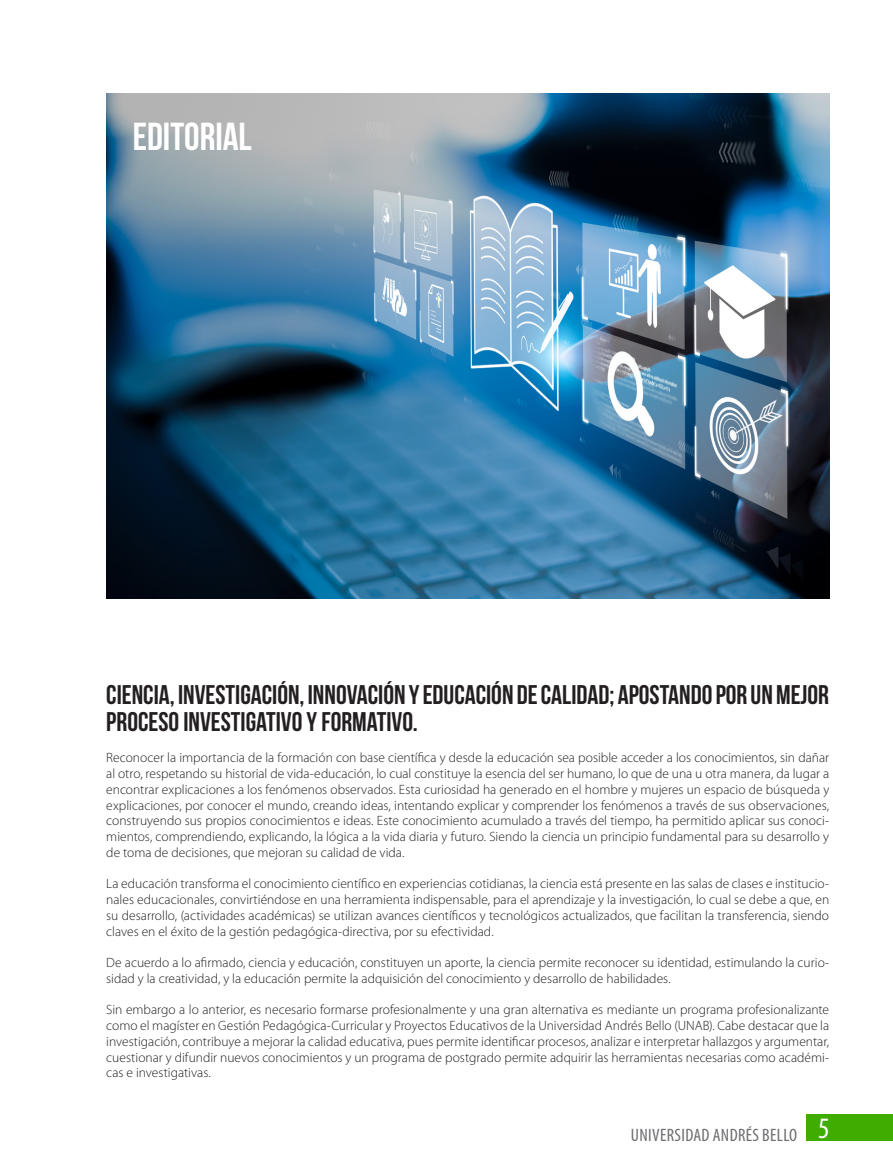
<style>
.page{position:relative;width:893px;height:1170px;background:#fff}
.page>*{position:absolute;margin:0;border:0;box-sizing:border-box;transform-origin:0 0}
.t1{font:39px "Bebas Neue";color:#fff}
.t2{font:27px/27px "Bebas Neue";color:#231f20}
.t3{font:condensed 18px "Myriad Pro";letter-spacing:.02em;color:#6c6d70}
.t4{font:300 13.5px/15.8px "Myriad Pro";color:#231f20;text-align:justify}
</style>
<div class="page">
<div style="left:806px;top:1114px;width:87px;height:26px;background:#3eac00"></div>
<img style="left:106px;top:94px;width:723px;height:504px">
<p class="t1" style="left:133px;top:115px;width:121px">EDITORIAL</p>
<p class="t2" style="left:106px;top:680px;width:724px">CIENCIA, INVESTIGACIÓN, INNOVACIÓN Y EDUCACIÓN DE CALIDAD; APOSTANDO POR UN MEJOR<br>PROCESO INVESTIGATIVO Y FORMATIVO.</p>
<p class="t4" style="left:106px;top:750px;width:724px">Reconocer la importancia de la formación con base científica y desde la educación sea posible acceder a los conocimientos, sin dañar al otro, respetando su historial de vida-educación, lo cual constituye la esencia del ser humano, lo que de una u otra manera, da lugar a encontrar explicaciones a los fenómenos observados. Esta curiosidad ha generado en el hombre y mujeres un espacio de búsqueda y explicaciones, por conocer el mundo, creando ideas, intentando explicar y comprender los fenómenos a través de sus observaciones, construyendo sus propios conocimientos e ideas. Este conocimiento acumulado a través del tiempo, ha permitido aplicar sus conoci&shy;mientos, comprendiendo, explicando, la lógica a la vida diaria y futuro. Siendo la ciencia un principio fundamental para su desarrollo y de toma de decisiones, que mejoran su calidad de vida.</p>
<p class="t4" style="left:106px;top:876px;width:724px">La educación transforma el conocimiento científico en experiencias cotidianas, la ciencia está presente en las salas de clases e institucio&shy;nales educacionales, convirtiéndose en una herramienta indispensable, para el aprendizaje y la investigación, lo cual se debe a que, en su desarrollo, (actividades académicas) se utilizan avances científicos y tecnológicos actualizados, que facilitan la transferencia, siendo claves en el éxito de la gestión pedagógica-directiva, por su efectividad.</p>
<p class="t4" style="left:106px;top:954px;width:724px">De acuerdo a lo afirmado, ciencia y educación, constituyen un aporte, la ciencia permite reconocer su identidad, estimulando la curio&shy;sidad y la creatividad, y la educación permite la adquisición del conocimiento y desarrollo de habilidades.</p>
<p class="t4" style="left:106px;top:1002px;width:724px">Sin embargo a lo anterior, es necesario formarse profesionalmente y una gran alternativa es mediante un programa profesionalizante como el magíster en Gestión Pedagógica-Curricular y Proyectos Educativos de la Universidad Andrés Bello (UNAB). Cabe destacar que la investigación, contribuye a mejorar la calidad educativa, pues permite identificar procesos, analizar e interpretar hallazgos y argumentar, cuestionar y difundir nuevos conocimientos y un programa de postgrado permite adquirir las herramientas necesarias como académi&shy;cas e investigativas.</p>
<h3 class="t3" style="left:631px;top:1125px;width:200px">UNIVERSIDAD ANDRÉS BELLO <sup>5</sup></h3>
</div>
